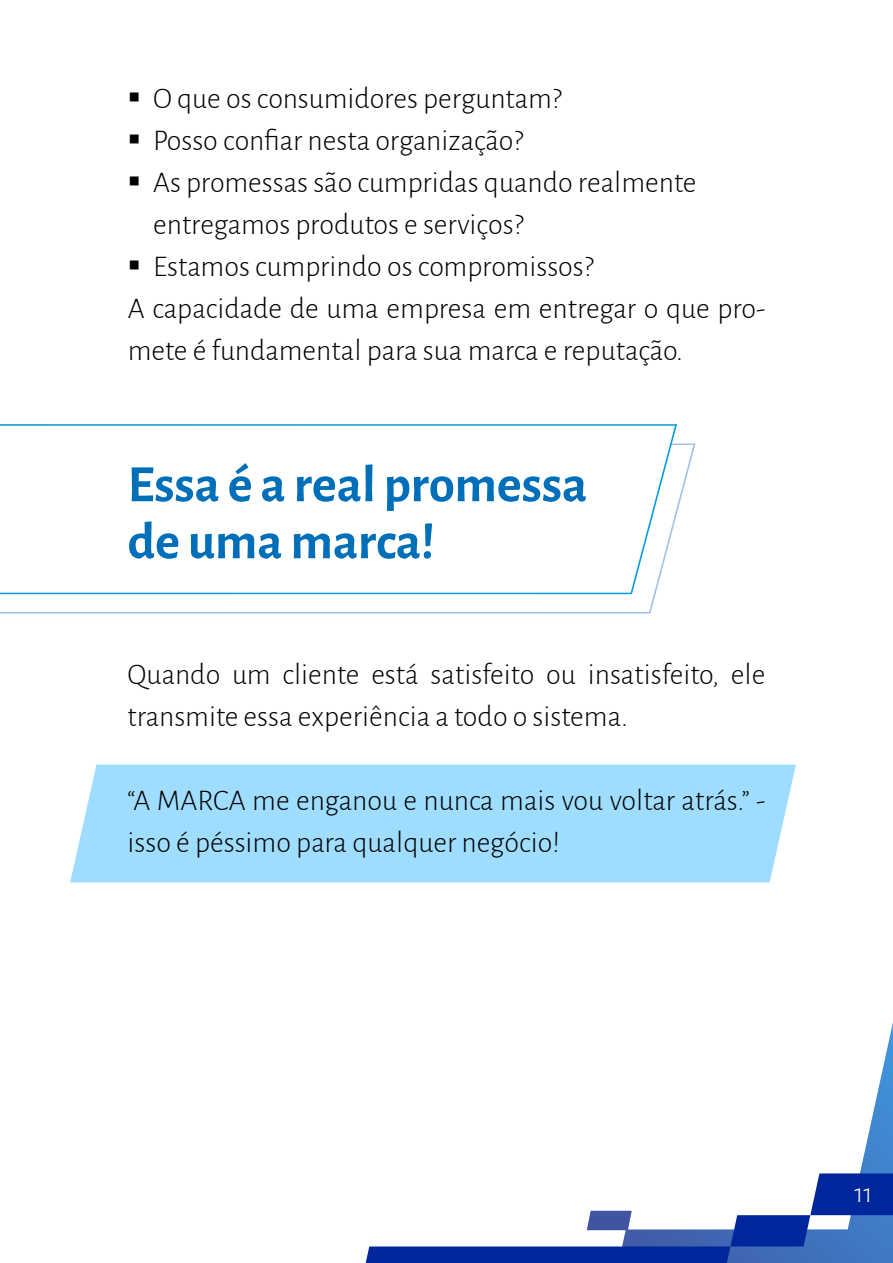
<style>
.page{position:relative;width:893px;height:1263px;background:#fff}
.page>*{position:absolute;margin:0;border:0;box-sizing:border-box;transform-origin:0 0}
.t1{font:700 52.5px/57px "Alegreya Sans";color:#006fb9}
.t2{font:300 30px/42px "Alegreya Sans";color:#000}
.t3{font:300 27px "Alegreya Sans";color:#fff}
</style>
<div class="page">
<div style="left:70px;top:765px;width:726px;height:117px;background:#9fddff"></div>
<svg style="left:0;top:595px;width:656px;height:19px"></svg>
<svg style="left:0;top:424px;width:696px;height:171px"></svg>
<svg style="left:615px;top:806px;width:278px;height:367px"></svg>
<svg style="left:366px;top:1173px;width:527px;height:90px"></svg>
<p class="t2" style="left:128px;top:76px;width:436px">▪ O que os consumidores perguntam?</p>
<p class="t2" style="left:128px;top:118px;width:397px">▪ Posso confiar nesta organização?</p>
<p class="t2" style="left:153px;top:160px;width:545px;text-indent:-26px">▪ As promessas são cumpridas quando realmente entregamos produtos e serviços?</p>
<p class="t2" style="left:128px;top:244px;width:639px">▪ Estamos cumprindo os compromissos?<br>A capacidade de uma empresa em entregar o que pro&shy;mete é fundamental para sua marca e reputação.</p>
<h1 class="t1" style="left:128px;top:452px;width:461px">Essa é a real promessa de uma marca!</h1>
<p class="t2" style="left:128px;top:652px;width:639px">Quando um cliente está satisfeito ou insatisfeito, ele transmite essa experiência a todo o sistema.</p>
<p class="t2" style="left:128px;top:778px;width:639px">“A MARCA me enganou e nunca mais vou voltar atrás.” - isso é péssimo para qualquer negócio!</p>
<p class="t3" style="left:854px;top:1175px;width:20px">11</p>
</div>
